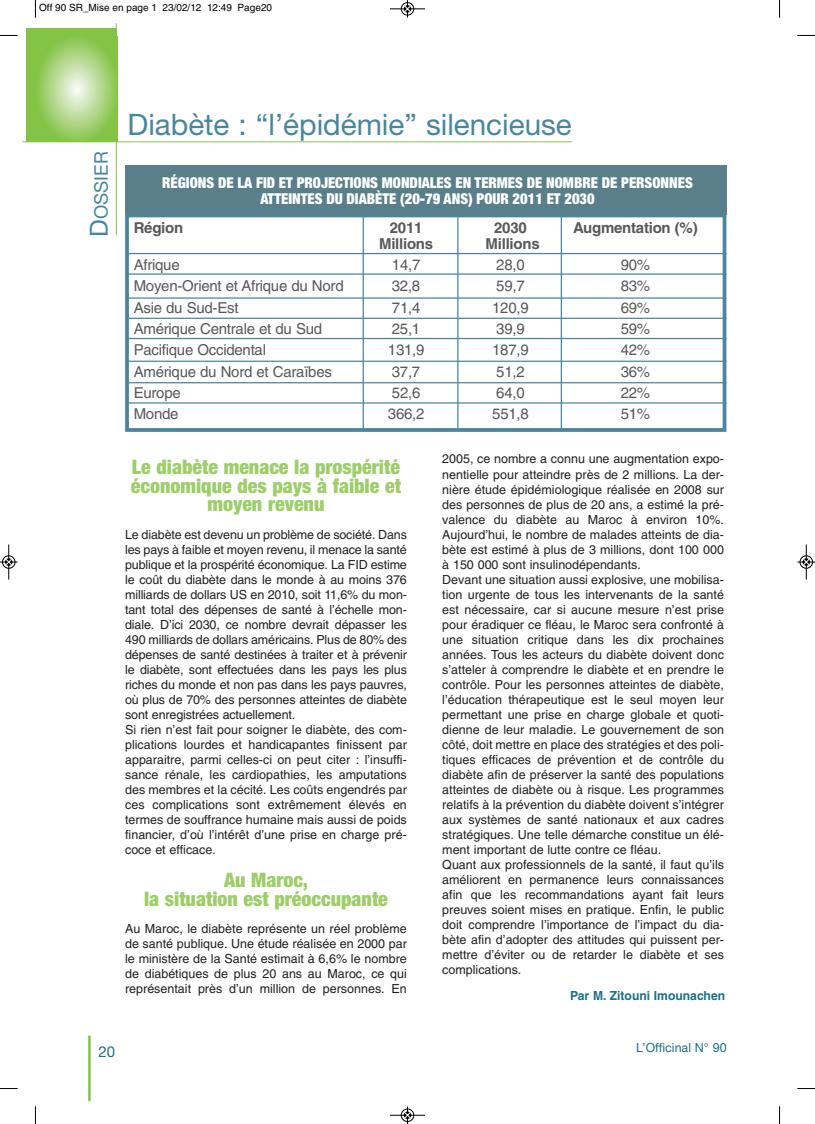
<style>
.page{position:relative;width:815px;height:1124px;background:#fff}
.page>*{position:absolute;margin:0;border:0;box-sizing:border-box;transform-origin:0 0}
.t1{font:29.62px "Helvetica Neue";color:#47869f}
.t2{font:900 condensed 20px/18.8px "Helvetica Neue";color:#9cce69;text-align:center}
.t3{font:18.75px "Helvetica Neue";color:#47869f}
.t4{font:15px "Helvetica";letter-spacing:-.015em;color:#57585a}
.t5{font:900 condensed 15px/15.6px "Helvetica Neue";color:#fff;text-align:center}
.t6{font:700 15px "Helvetica";letter-spacing:-.015em;color:#57585a}
.t7{font:15px "Helvetica Neue";color:#1a6f8a}
.t8{font:12.5px/15px "Helvetica";color:#231f20}
.t9{font:700 12.5px "Helvetica";color:#1a6f8a}
.t10{font:12.5px "Helvetica Neue";color:#1a6f8a}
.t11{font:10px "Helvetica";color:#000}
.s1{font-size:25px}
</style>
<div class="page">
<hr style="left:88px;top:1035px;width:3px;height:65px;background:#83c447">
<hr style="left:22px;top:141px;width:550px;height:1px;background:#83c447">
<hr style="left:116px;top:23px;width:1px;height:212px;background:#83c447">
<div style="left:125px;top:213px;width:601px;height:219px;border:4px solid #47869f"></div>
<hr style="left:561px;top:213px;width:1px;height:217px;background:#47869f">
<hr style="left:363px;top:213px;width:1px;height:218px;background:#47869f">
<hr style="left:457px;top:213px;width:1px;height:217px;background:#47869f">
<hr style="left:126px;top:253px;width:600px;height:1px;background:#47869f">
<hr style="left:126px;top:273px;width:600px;height:2px;background:#47869f">
<hr style="left:126px;top:297px;width:600px;height:1px;background:#47869f">
<hr style="left:126px;top:317px;width:600px;height:2px;background:#47869f">
<hr style="left:126px;top:338px;width:600px;height:1px;background:#47869f">
<hr style="left:126px;top:360px;width:600px;height:2px;background:#47869f">
<hr style="left:126px;top:382px;width:600px;height:1px;background:#47869f">
<hr style="left:126px;top:402px;width:600px;height:1px;background:#47869f">
<div style="left:125px;top:165px;width:601px;height:50px;background:#59808a"></div>
<div style="left:26px;top:29px;width:91px;height:113px;background:#83c447"></div>
<svg style="left:39px;top:39px;width:77px;height:101px"></svg>
<svg style="left:35px;top:0;width:1px;height:18px"></svg>
<svg style="left:0;top:35px;width:18px;height:1px"></svg>
<svg style="left:779px;top:0;width:1px;height:18px"></svg>
<svg style="left:797px;top:35px;width:18px;height:1px"></svg>
<svg style="left:35px;top:1106px;width:1px;height:17px"></svg>
<svg style="left:0;top:1088px;width:18px;height:1px"></svg>
<svg style="left:779px;top:1106px;width:1px;height:17px"></svg>
<svg style="left:797px;top:1088px;width:18px;height:1px"></svg>
<div style="left:401px;top:2px;width:13px;height:14px;border:1px solid #fff;border-radius:50%"></div>
<hr style="left:390px;top:9px;width:35px;height:1px;background:#000">
<div style="left:401px;top:2px;width:13px;height:13px;border:1px solid #000;border-radius:50%"></div>
<svg style="left:404px;top:0;width:7px;height:18px"></svg>
<hr style="left:390px;top:1114px;width:35px;height:1px;background:#000">
<div style="left:401px;top:1108px;width:13px;height:13px;border:1px solid #000;border-radius:50%"></div>
<svg style="left:404px;top:1106px;width:7px;height:17px"></svg>
<hr style="left:9px;top:544px;width:1px;height:35px;background:#000">
<div style="left:2px;top:555px;width:13px;height:13px;border:1px solid #000;border-radius:50%"></div>
<svg style="left:0;top:558px;width:18px;height:7px"></svg>
<hr style="left:806px;top:544px;width:1px;height:35px;background:#000">
<div style="left:800px;top:555px;width:13px;height:13px;border:1px solid #000;border-radius:50%"></div>
<svg style="left:798px;top:558px;width:17px;height:7px"></svg>
<p class="t11" style="left:39px;top:4px;width:234px">Off 90 SR_Mise en page 1 23/02/12 12:49 Page20</p>
<h3 class="t3" style="left:90px;top:237px;width:87px;rotate:-90deg"><span class="s1">D</span>OSSIER</h3>
<h1 class="t1" style="left:128px;top:107px;width:446px">Diabète : “l’épidémie” silencieuse</h1>
<p class="t5" style="left:162px;top:174px;width:532px">RÉGIONS DE LA FID ET PROJECTIONS MONDIALES EN TERMES DE NOMBRE DE PERSONNES<br>ATTEINTES DU DIABÈTE (20-79 ANS) POUR 2011 ET 2030</p>
<p class="t6" style="left:134px;top:222px;width:51px">Région</p>
<p class="t6" style="left:390px;top:222px;width:34px">2011</p>
<p class="t6" style="left:494px;top:222px;width:34px">2030</p>
<p class="t6" style="left:573px;top:222px;width:126px">Augmentation (%)</p>
<p class="t6" style="left:379px;top:238px;width:56px">Millions</p>
<p class="t6" style="left:486px;top:238px;width:56px">Millions</p>
<p class="t4" style="left:134px;top:259px;width:47px">Afrique</p>
<p class="t4" style="left:392px;top:259px;width:30px">14,7</p>
<p class="t4" style="left:496px;top:259px;width:30px">28,0</p>
<p class="t4" style="left:621px;top:259px;width:31px">90%</p>
<p class="t4" style="left:134px;top:281px;width:211px">Moyen-Orient et Afrique du Nord</p>
<p class="t4" style="left:392px;top:281px;width:30px">32,8</p>
<p class="t4" style="left:496px;top:281px;width:30px">59,7</p>
<p class="t4" style="left:621px;top:281px;width:31px">83%</p>
<p class="t4" style="left:134px;top:302px;width:106px">Asie du Sud-Est</p>
<p class="t4" style="left:392px;top:302px;width:30px">71,4</p>
<p class="t4" style="left:492px;top:302px;width:38px">120,9</p>
<p class="t4" style="left:621px;top:302px;width:31px">69%</p>
<p class="t4" style="left:134px;top:323px;width:190px">Amérique Centrale et du Sud</p>
<p class="t4" style="left:392px;top:323px;width:30px">25,1</p>
<p class="t4" style="left:496px;top:323px;width:30px">39,9</p>
<p class="t4" style="left:621px;top:323px;width:31px">59%</p>
<p class="t4" style="left:134px;top:344px;width:134px">Pacifique Occidental</p>
<p class="t4" style="left:388px;top:344px;width:38px">131,9</p>
<p class="t4" style="left:492px;top:344px;width:38px">187,9</p>
<p class="t4" style="left:621px;top:344px;width:31px">42%</p>
<p class="t4" style="left:134px;top:366px;width:200px">Amérique du Nord et Caraïbes</p>
<p class="t4" style="left:392px;top:366px;width:30px">37,7</p>
<p class="t4" style="left:496px;top:366px;width:30px">51,2</p>
<p class="t4" style="left:621px;top:366px;width:31px">36%</p>
<p class="t4" style="left:134px;top:387px;width:49px">Europe</p>
<p class="t4" style="left:392px;top:387px;width:30px">52,6</p>
<p class="t4" style="left:496px;top:387px;width:30px">64,0</p>
<p class="t4" style="left:621px;top:387px;width:31px">22%</p>
<p class="t4" style="left:134px;top:408px;width:46px">Monde</p>
<p class="t4" style="left:388px;top:408px;width:38px">366,2</p>
<p class="t4" style="left:492px;top:408px;width:38px">551,8</p>
<p class="t4" style="left:621px;top:408px;width:31px">51%</p>
<h2 class="t2" style="left:131px;top:457px;width:272px">Le diabète menace la prospérité économique des pays à faible et moyen revenu</h2>
<p class="t8" style="left:125px;top:528px;width:283px">Le diabète est devenu un problème de société. Dans les pays à faible et moyen revenu, il menace la santé publique et la prospérité économique. La FID estime le coût du diabète dans le monde à au moins 376 milliards de dollars US en 2010, soit 11,6% du mon&shy;tant total des dépenses de santé à l’échelle mon&shy;diale. D’ici 2030, ce nombre devrait dépasser les 490 milliards de dollars américains. Plus de 80% des dépenses de santé destinées à traiter et à prévenir le diabète, sont effectuées dans les pays les plus riches du monde et non pas dans les pays pauvres, où plus de 70% des personnes atteintes de diabète sont enregistrées actuellement.<br>Si rien n’est fait pour soigner le diabète, des com&shy;plications lourdes et handicapantes finissent par apparaitre, parmi celles-ci on peut citer : l’insuffi&shy;sance rénale, les cardiopathies, les amputations des membres et la cécité. Les coûts engendrés par ces complications sont extrêmement élevés en termes de souffrance humaine mais aussi de poids financier, d’où l’intérêt d’une prise en charge pré&shy;coce et efficace.</p>
<h2 class="t2" style="left:144px;top:869px;width:245px">Au Maroc,<br>la situation est préoccupante</h2>
<p class="t8" style="left:125px;top:922px;width:283px;text-align:justify">Au Maroc, le diabète représente un réel problème de santé publique. Une étude réalisée en 2000 par le ministère de la Santé estimait à 6,6% le nombre de diabétiques de plus 20 ans au Maroc, ce qui représentait près d’un million de personnes. En</p>
<p class="t8" style="left:442px;top:452px;width:283px">2005, ce nombre a connu une augmentation expo&shy;nentielle pour atteindre près de 2 millions. La der&shy;nière étude épidémiologique réalisée en 2008 sur des personnes de plus de 20 ans, a estimé la pré&shy;valence du diabète au Maroc à environ 10%.<br>Aujourd’hui, le nombre de malades atteints de dia&shy;bète est estimé à plus de 3 millions, dont 100 000 à 150 000 sont insulinodépendants.<br>Devant une situation aussi explosive, une mobilisa&shy;tion urgente de tous les intervenants de la santé est nécessaire, car si aucune mesure n’est prise pour éradiquer ce fléau, le Maroc sera confronté à une situation critique dans les dix prochaines années. Tous les acteurs du diabète doivent donc s’atteler à comprendre le diabète et en prendre le contrôle. Pour les personnes atteintes de diabète, l’éducation thérapeutique est le seul moyen leur permettant une prise en charge globale et quoti&shy;dienne de leur maladie. Le gouvernement de son côté, doit mettre en place des stratégies et des poli&shy;tiques efficaces de prévention et de contrôle du diabète afin de préserver la santé des populations atteintes de diabète ou à risque. Les programmes relatifs à la prévention du diabète doivent s’intégrer aux systèmes de santé nationaux et aux cadres stratégiques. Une telle démarche constitue un élé&shy;ment important de lutte contre ce fléau.<br>Quant aux professionnels de la santé, il faut qu’ils améliorent en permanence leurs connaissances afin que les recommandations ayant fait leurs preuves soient mises en pratique. Enfin, le public doit comprendre l’importance de l’impact du dia&shy;bète afin d’adopter des attitudes qui puissent per&shy;mettre d’éviter ou de retarder le diabète et ses complications.</p>
<p class="t9" style="left:570px;top:991px;width:157px">Par M. Zitouni Imounachen</p>
<p class="t7" style="left:98px;top:1042px;width:18px">20</p>
<p class="t10" style="left:636px;top:1040px;width:92px">L’Officinal N° 90</p>
</div>
